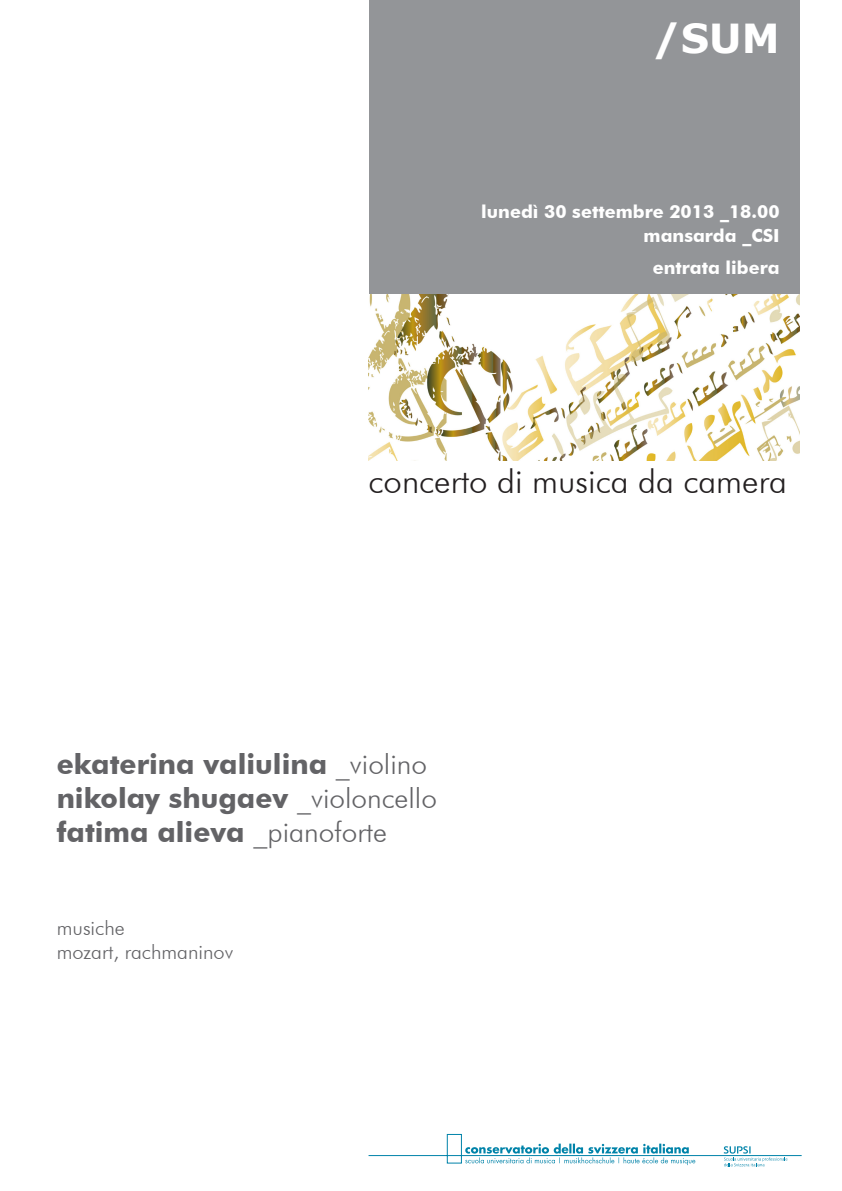
<style>
.page{position:relative;width:842px;height:1191px;background:#fff}
.page>*{position:absolute;margin:0;border:0;box-sizing:border-box;transform-origin:0 0}
.t1{font:700 40px "Verdana";color:#fff}
.t2{font:300 33px "Futura BT";color:#231f20}
.t3{font:700 28px/34px "Futura BT";color:#636366}
.t4{font:300 20px/24px "Futura BT";color:#636366}
.t5{font:700 18px/24px "Futura BT";color:#fff;text-align:right}
.s1{font-weight:300}
</style>
<div class="page">
<div style="left:369px;top:0;width:430px;height:295px;background:#939598"></div>
<svg style="left:368px;top:1134px;width:434px;height:32px"></svg>
<img style="left:369px;top:295px;width:430px;height:165px">
<h1 class="t1" style="left:653px;top:10px;width:128px">/SUM</h1>
<p class="t5" style="left:481px;top:199px;width:300px">lunedì 30 settembre 2013 _18.00 mansarda _CSI</p>
<p class="t5" style="left:653px;top:255px;width:128px">entrata libera</p>
<p class="t2" style="left:369px;top:461px;width:420px">concerto di musica da camera</p>
<p class="t3" style="left:57px;top:746px;width:382px">ekaterina valiulina <span class="s1">_violino </span>nikolay shugaev <span class="s1">_violoncello </span>fatima alieva <span class="s1">_pianoforte</span></p>
<p class="t4" style="left:57px;top:915px;width:178px">musiche<br>mozart, rachmaninov</p>
</div>
